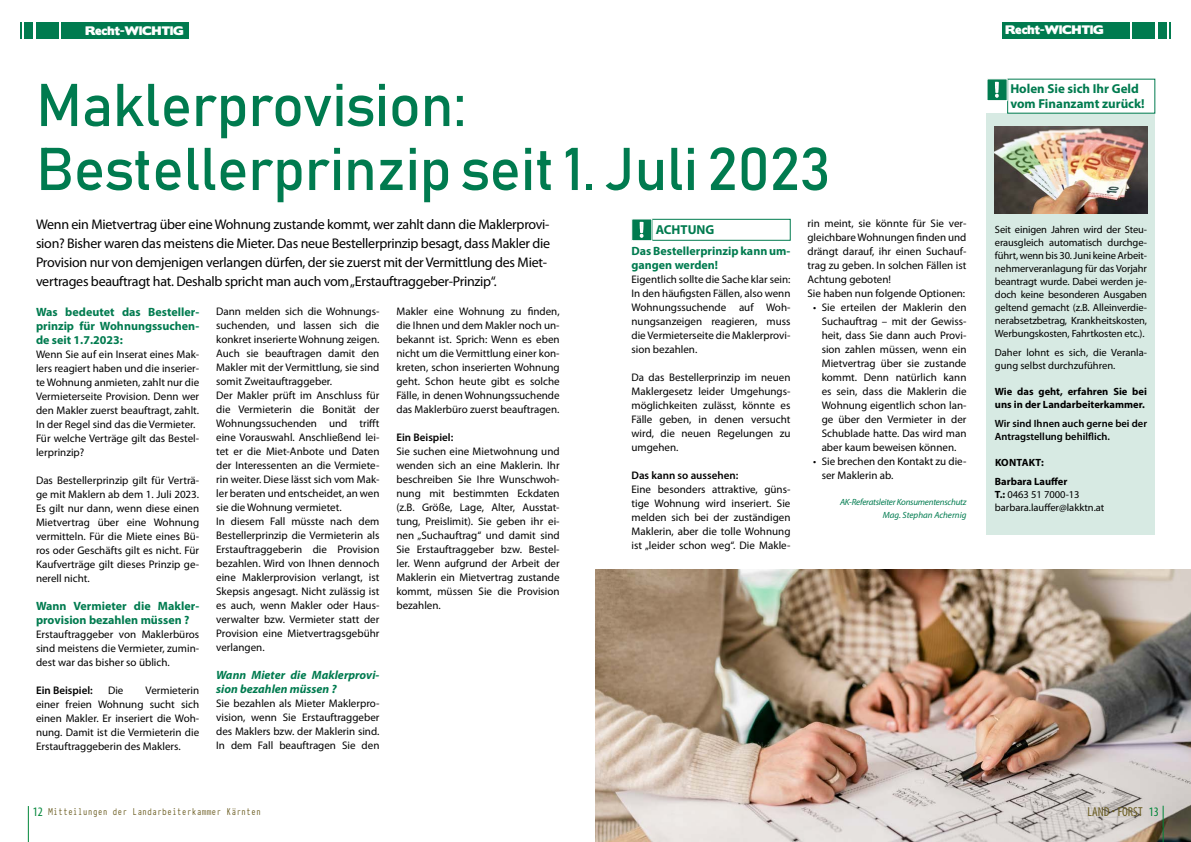
<style>
.page{position:relative;width:1191px;height:842px;background:#fff}
.page>*{position:absolute;margin:0;border:0;box-sizing:border-box;transform-origin:0 0}
.t1{font:59.4px/64px "Bahnschrift";letter-spacing:-.01em;color:#007b4f}
.t2{font:14px/19px "Myriad Pro";letter-spacing:-.02em;color:#000}
.t3{font:700 13px/15px "Myriad Pro";color:#007b4f}
.t4{font:condensed 13px "Myriad Pro";color:#6a5c20}
.t5{font:700 12px/14px "Myriad Pro";color:#007b4f}
.t6{font:italic 700 12px/14px "Myriad Pro";color:#007b4f}
.t7{font:11px/14px "Myriad Pro";color:#000;text-align:justify}
.t8{font:11px "Typewriter Condensed";color:#6a5c20}
.t9{font:600 11px "Myriad Pro";color:#000}
.t10{font:11px "Boris Black Bloxx";color:#fff}
.t11{font:10.5px/13px "Myriad Pro";color:#000}
.t12{font:700 10.5px/13px "Myriad Pro";color:#000}
.t13{font:600 10.5px/13px "Myriad Pro";color:#000}
.t14{font:italic 9px/13px "Myriad Pro";letter-spacing:-.025em;color:#007b4f;text-align:right}
.s1{font-family:"Myriad Pro";font-stretch:condensed;font-size:13px;color:#008639}
.s2{font-weight:700}
.s3{color:#008639}
</style>
<div class="page">
<img style="left:595px;top:570px;width:596px;height:272px">
<div style="left:61px;top:22px;width:128px;height:17px;background:#007b4f"></div>
<div style="left:36px;top:22px;width:23px;height:17px;background:#007b4f"></div>
<div style="left:24px;top:22px;width:9px;height:17px;background:#007b4f"></div>
<svg style="left:20px;top:22px;width:2px;height:17px"></svg>
<hr style="left:28px;top:806px;width:1px;height:36px;background:#008639">
<hr style="left:1162px;top:806px;width:1px;height:36px;background:#008639">
<div style="left:1002px;top:22px;width:127px;height:17px;background:#007b4f"></div>
<div style="left:1132px;top:22px;width:23px;height:17px;background:#007b4f"></div>
<div style="left:1157px;top:22px;width:9px;height:17px;background:#007b4f"></div>
<svg style="left:1169px;top:22px;width:2px;height:17px"></svg>
<div style="left:986px;top:113px;width:168px;height:422px;background:#d7eae3"></div>
<div style="left:986px;top:79px;width:21px;height:22px;background:#007b4f;border:1px solid #fff"></div>
<svg style="left:995px;top:82px;width:4px;height:16px"></svg>
<img style="left:995px;top:126px;width:152px;height:88px">
<div style="left:652px;top:219px;width:138px;height:22px;border:1px solid #007b4f"></div>
<div style="left:631px;top:219px;width:21px;height:22px;background:#007b4f;border:1px solid #fff"></div>
<svg style="left:639px;top:222px;width:4px;height:16px"></svg>
<p class="t10" style="left:85px;top:22px;width:100px">Recht-WICHTIG</p>
<h1 class="t1" style="left:36px;top:71px;width:796px">Maklerprovision:<br>Bestellerprinzip seit 1. Juli 2023</h1>
<p class="t2" style="left:36px;top:215px;width:515px">Wenn ein Mietvertrag über eine Wohnung zustande kommt, wer zahlt dann die Maklerprovi&shy;sion? Bisher waren das meistens die Mieter. Das neue Bestellerprinzip besagt, dass Makler die Provision nur von demjenigen verlangen dürfen, der sie zuerst mit der Vermittlung des Miet&shy;vertrages beauftragt hat. Deshalb spricht man auch vom „Erstauftraggeber-Prinzip“.</p>
<p class="t5" style="left:36px;top:304px;width:165px;text-align:justify">Was bedeutet das Besteller&shy;prinzip für Wohnungssuchen&shy;de seit 1.7.2023:</p>
<p class="t7" style="left:36px;top:347px;width:165px;text-align:left">Wenn Sie auf ein Inserat eines Mak&shy;lers reagiert haben und die inserier&shy;te Wohnung anmieten, zahlt nur die Vermieterseite Provision. Denn wer den Makler zuerst beauftragt, zahlt.<br>In der Regel sind das die Vermieter.<br>Für welche Verträge gilt das Bestel&shy;lerprinzip?</p>
<p class="t7" style="left:36px;top:473px;width:165px">Das Bestellerprinzip gilt für Verträ&shy;ge mit Maklern ab dem 1. Juli 2023.<br>Es gilt nur dann, wenn diese einen Mietvertrag über eine Wohnung vermitteln. Für die Miete eines Bü&shy;ros oder Geschäfts gilt es nicht. Für Kaufverträge gilt dieses Prinzip ge&shy;nerell nicht.</p>
<p class="t5" style="left:36px;top:598px;width:165px">Wann Vermieter die Makler&shy;provision bezahlen müssen ?</p>
<p class="t7" style="left:36px;top:627px;width:165px">Erstauftraggeber von Maklerbüros sind meistens die Vermieter, zumin&shy;dest war das bisher so üblich.</p>
<p class="t9" style="left:36px;top:683px;width:58px">Ein Beispiel:</p>
<p class="t7" style="left:108px;top:683px;width:17px">Die</p>
<p class="t7" style="left:807px;top:216px;width:160px;text-align:left">rin meint, sie könnte für Sie ver&shy;gleichbare Wohnungen finden und drängt darauf, ihr einen Suchauf&shy;trag zu geben. In solchen Fällen ist<br>Achtung geboten!<br>Sie haben nun folgende Optionen:</p>
<p class="t7" style="left:821px;top:300px;width:146px;text-indent:-9px">• Sie erteilen der Maklerin den Suchauftrag – mit der Gewiss&shy;heit, dass Sie dann auch Provi&shy;sion zahlen müssen, wenn ein Mietvertrag über sie zustande kommt. Denn natürlich kann es sein, dass die Maklerin die Wohnung eigentlich schon lan&shy;ge über den Vermieter in der Schublade hatte. Das wird man aber kaum beweisen können.</p>
<p class="t7" style="left:821px;top:454px;width:146px;text-indent:-9px">• Sie brechen den Kontakt zu die&shy;ser Maklerin ab.</p>
<p class="t14" style="left:840px;top:495px;width:128px">AK-Referatsleiter Konsumentenschutz<br>Mag. Stephan Achernig</p>
<p class="t3" style="left:655px;top:222px;width:60px">ACHTUNG</p>
<p class="t5" style="left:631px;top:244px;width:160px">Das Bestellerprinzip kann um&shy;gangen werden!</p>
<p class="t7" style="left:631px;top:272px;width:160px">Eigentlich sollte die Sache klar sein:<br>In den häufigsten Fällen, also wenn Wohnungssuchende auf Woh&shy;nungsanzeigen reagieren, muss die Vermieterseite die Maklerprovi&shy;sion bezahlen.</p>
<p class="t7" style="left:631px;top:370px;width:160px">Da das Bestellerprinzip im neuen Maklergesetz leider Umgehungs&shy;möglichkeiten zulässt, könnte es Fälle geben, in denen versucht wird, die neuen Regelungen zu umgehen.</p>
<p class="t9" style="left:631px;top:468px;width:108px">Das kann so aussehen:</p>
<p class="t7" style="left:631px;top:482px;width:160px">Eine besonders attraktive, güns&shy;tige Wohnung wird inseriert. Sie melden sich bei der zuständigen Maklerin, aber die tolle Wohnung ist „leider schon weg“. Die Makle-</p>
<p class="t7" style="left:396px;top:304px;width:165px">Makler eine Wohnung zu finden, die Ihnen und dem Makler noch un&shy;bekannt ist. Sprich: Wenn es eben nicht um die Vermittlung einer kon&shy;kreten, schon inserierten Wohnung geht. Schon heute gibt es solche Fälle, in denen Wohnungssuchende das Maklerbüro zuerst beauftragen.</p>
<p class="t9" style="left:396px;top:430px;width:58px">Ein Beispiel:</p>
<p class="t7" style="left:396px;top:444px;width:165px">Sie suchen eine Mietwohnung und wenden sich an eine Maklerin. Ihr beschreiben Sie Ihre Wunschwoh&shy;nung mit bestimmten Eckdaten (z.B. Größe, Lage, Alter, Ausstat&shy;tung, Preislimit). Sie geben ihr ei&shy;nen „Suchauftrag“ und damit sind Sie Erstauftraggeber bzw. Bestel&shy;ler. Wenn aufgrund der Arbeit der Maklerin ein Mietvertrag zustande kommt, müssen Sie die Provision bezahlen.</p>
<p class="t7" style="left:216px;top:304px;width:165px;text-align:left">Dann melden sich die Wohnungs&shy;suchenden, und lassen sich die konkret inserierte Wohnung zeigen.<br>Auch sie beauftragen damit den<br>Makler mit der Vermittlung, sie sind somit Zweitauftraggeber.<br>Der Makler prüft im Anschluss für die Vermieterin die Bonität der<br>Wohnungssuchenden und trifft eine Vorauswahl. Anschließend lei&shy;tet er die Miet-Anbote und Daten der Interessenten an die Vermiete&shy;rin weiter. Diese lässt sich vom Mak&shy;ler beraten und entscheidet, an wen sie die Wohnung vermietet.<br>In diesem Fall müsste nach dem<br>Bestellerprinzip die Vermieterin als<br>Erstauftraggeberin die Provision bezahlen. Wird von Ihnen dennoch eine Maklerprovision verlangt, ist<br>Skepsis angesagt. Nicht zulässig ist es auch, wenn Makler oder Haus&shy;verwalter bzw. Vermieter statt der<br>Provision eine Mietvertragsgebühr verlangen.</p>
<p class="t6" style="left:216px;top:668px;width:165px">Wann Mieter die Maklerprovi&shy;sion bezahlen müssen ?</p>
<p class="t7" style="left:216px;top:696px;width:165px">Sie bezahlen als Mieter Maklerpro&shy;vision, wenn Sie Erstauftraggeber des Maklers bzw. der Maklerin sind.<br>In dem Fall beauftragen Sie den</p>
<p class="t7" style="left:36px;top:683px;width:165px;text-indent:110px">Vermieterin einer freien Wohnung sucht sich einen Makler. Er inseriert die Woh&shy;nung. Damit ist die Vermieterin die Erstauftraggeberin des Maklers.</p>
<p class="t8" style="left:33px;top:804px;width:230px"><span class="s1">12</span> Mitteilungen der Landarbeiterkammer Kärnten</p>
<p class="t10" style="left:1005px;top:22px;width:100px">Recht-WICHTIG</p>
<p class="t3" style="left:1010px;top:81px;width:136px">Holen Sie sich Ihr Geld vom Finanzamt zurück!</p>
<p class="t11" style="left:995px;top:222px;width:154px;text-align:justify">Seit einigen Jahren wird der Steu&shy;erausgleich automatisch durchge&shy;führt, wenn bis 30. Juni keine Arbeit&shy;nehmerveranlagung für das Vorjahr beantragt wurde. Dabei werden je&shy;doch keine besonderen Ausgaben geltend gemacht (z.B. Alleinverdie&shy;nerabsetzbetrag, Krankheitskosten, Werbungskosten, Fahrtkosten etc.).</p>
<p class="t11" style="left:995px;top:345px;width:154px">Daher lohnt es sich, die Veranla&shy;gung selbst durchzuführen.</p>
<p class="t12" style="left:995px;top:384px;width:154px">Wie das geht, erfahren Sie bei uns in der Landarbeiterkammer.</p>
<p class="t13" style="left:995px;top:416px;width:154px">Wir sind Ihnen auch gerne bei der<br>Antragstellung behilflich.</p>
<p class="t12" style="left:995px;top:452px;width:74px;line-height:19px">KONTAKT:<br>Barbara Lauffer</p>
<p class="t11" style="left:995px;top:487px;width:111px"><span class="s2">T.:</span> 0463 51 7000-13 barbara.lauffer@lakktn.at</p>
<p class="t4" style="left:1087px;top:804px;width:73px">LAND FORST <span class="s3">13</span></p>
</div>
